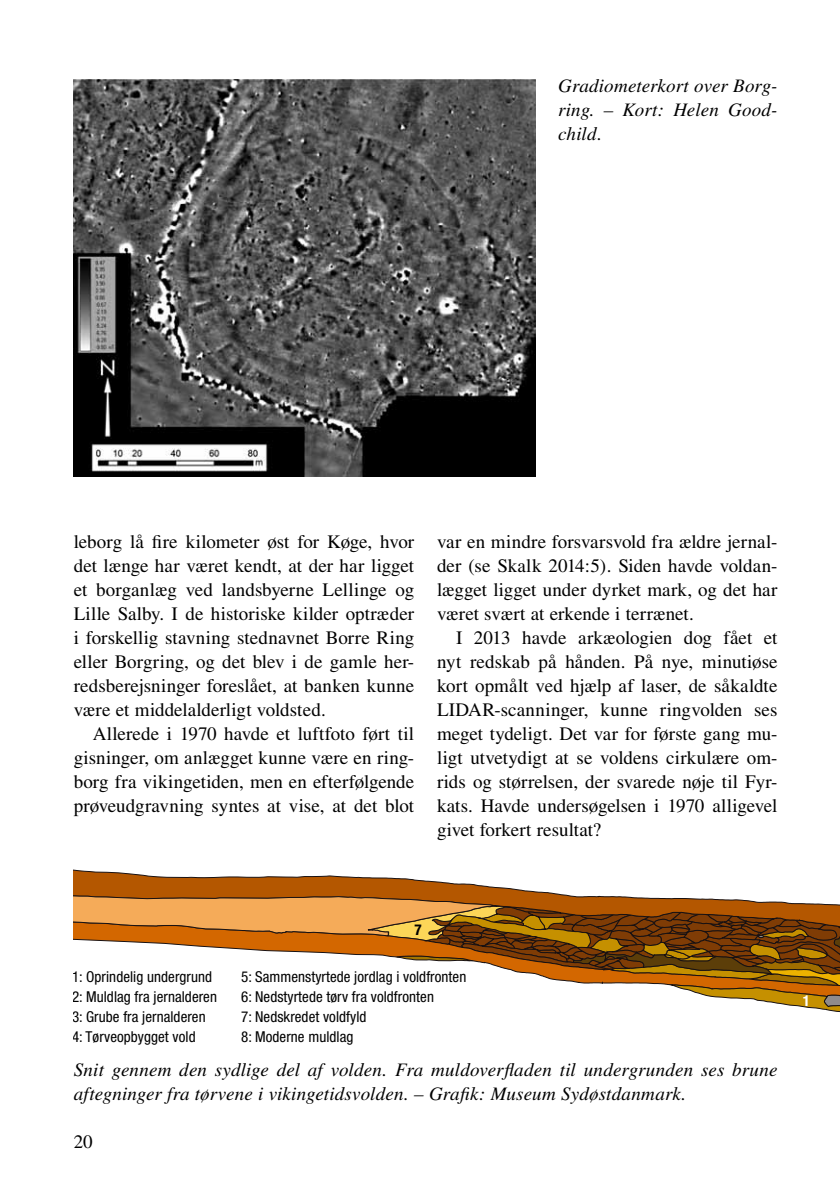
<style>
.page{position:relative;width:840px;height:1191px;background:#fff}
.page>*{position:absolute;margin:0;border:0;box-sizing:border-box;transform-origin:0 0}
.t1{font:19px/24px "Times";color:#000;text-align:justify}
.t2{font:italic 19px/24px "Times";letter-spacing:.01em;color:#000;text-align:justify}
.t3{font:condensed 15px/20px "Helvetica Neue";letter-spacing:.005em;color:#000}
.t4{font:700 condensed 15px "Helvetica Neue";color:#fff}
.t5{font:700 condensed 15px "Helvetica Neue";color:#000}
</style>
<div class="page">
<img style="left:74px;top:79px;width:461px;height:397px">
<svg style="left:74px;top:869px;width:765px;height:143px"></svg>
<p class="t2" style="left:557px;top:74px;width:221px">Gradiometerkort over Borg&shy;ring. – Kort: Helen Good&shy;child.</p>
<p class="t1" style="left:74px;top:530px;width:342px">leborg lå fire kilometer øst for Køge, hvor det længe har været kendt, at der har ligget et borganlæg ved landsbyerne Lellinge og Lille Salby. I de historiske kilder optræder i forskellig stavning stednavnet Borre Ring eller Borgring, og det blev i de gamle her&shy;redsberejsninger foreslået, at banken kunne være et middelalderligt voldsted.</p>
<p class="t1" style="left:74px;top:722px;width:342px;text-indent:19px">Allerede i 1970 havde et luftfoto ført til gisninger, om anlægget kunne være en ring&shy;borg fra vikingetiden, men en efterfølgende prøveudgravning syntes at vise, at det blot</p>
<p class="t1" style="left:437px;top:530px;width:342px">var en mindre forsvarsvold fra ældre jernal&shy;der (se Skalk 2014:5). Siden havde voldan&shy;lægget ligget under dyrket mark, og det har været svært at erkende i terrænet.</p>
<p class="t1" style="left:437px;top:626px;width:342px;text-indent:19px">I 2013 havde arkæologien dog fået et nyt redskab på hånden. På nye, minutiøse kort opmålt ved hjælp af laser, de såkaldte LIDAR-scanninger, kunne ringvolden ses meget tydeligt. Det var for første gang mu&shy;ligt utvetydigt at se voldens cirkulære om&shy;rids og størrelsen, der svarede nøje til Fyr&shy;kats. Havde undersøgelsen i 1970 alligevel givet forkert resultat?</p>
<p class="t5" style="left:414px;top:920px;width:9px">7</p>
<p class="t3" style="left:72px;top:966px;width:146px">1: Oprindelig undergrund<br>2: Muldlag fra jernalderen<br>3: Grube fra jernalderen<br>4: Tørveopbygget vold</p>
<p class="t3" style="left:241px;top:966px;width:227px">5: Sammenstyrtede jordlag i voldfronten<br>6: Nedstyrtede tørv fra voldfronten<br>7: Nedskredet voldfyld<br>8: Moderne muldlag</p>
<p class="t2" style="left:74px;top:1058px;width:704px">Snit gennem den sydlige del af volden. Fra muldoverfladen til undergrunden ses brune aftegninger fra tørvene i vikingetidsvolden. – Grafik: Museum Sydøstdanmark.</p>
<p class="t1" style="left:74px;top:1130px;width:20px">20</p>
<p class="t4" style="left:802px;top:991px;width:9px">1</p>
</div>
